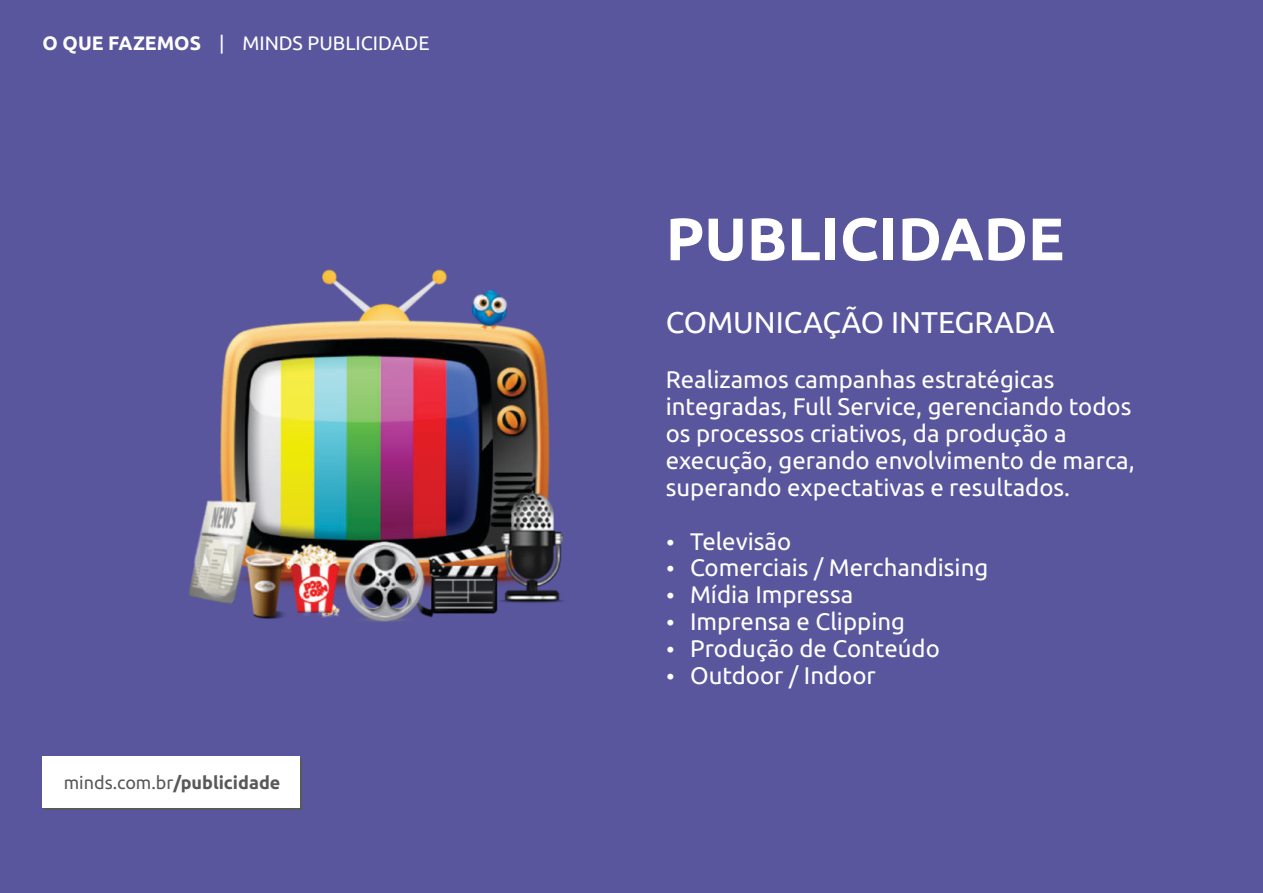
<style>
.page{position:relative;width:1263px;height:893px;background:#59569e}
.page>*{position:absolute;margin:0;border:0;box-sizing:border-box;transform-origin:0 0}
.t1{font:700 60px "Ubuntu";color:#fff}
.t2{font:30px "Ubuntu";color:#fff}
.t3{font:24px/26.8px "Ubuntu";color:#fff}
.t4{font:19.5px "Ubuntu";color:#fff}
.t5{font:18px "Ubuntu";color:#58595b}
.s1{font-weight:700}
</style>
<div class="page">
<div style="left:44px;top:759px;width:258px;height:51px;background:#58595b"></div>
<img style="left:188px;top:269px;width:376px;height:353px">
<div style="left:43px;top:757px;width:257px;height:51px;background:#fff"></div>
<p class="t4" style="left:43px;top:35px;width:388px"><span class="s1">O QUE FAZEMOS</span> | MINDS PUBLICIDADE</p>
<p class="t5" style="left:64px;top:775px;width:218px">minds.com.br<span class="s1">/publicidade</span></p>
<h1 class="t1" style="left:666px;top:214px;width:400px">PUBLICIDADE</h1>
<p class="t2" style="left:666px;top:310px;width:391px">COMUNICAÇÃO INTEGRADA</p>
<p class="t3" style="left:666px;top:368px;width:470px">Realizamos campanhas estratégicas integradas, Full Service, gerenciando todos os processos criativos, da produção a execução, gerando envolvimento de marca, superando expectativas e resultados.</p>
<p class="t3" style="left:690px;top:529px;width:300px">Televisão<br>Comerciais / Merchandising<br>Mídia Impressa<br>Imprensa e Clipping<br>Produção de Conteúdo<br>Outdoor / Indoor</p>
</div>
